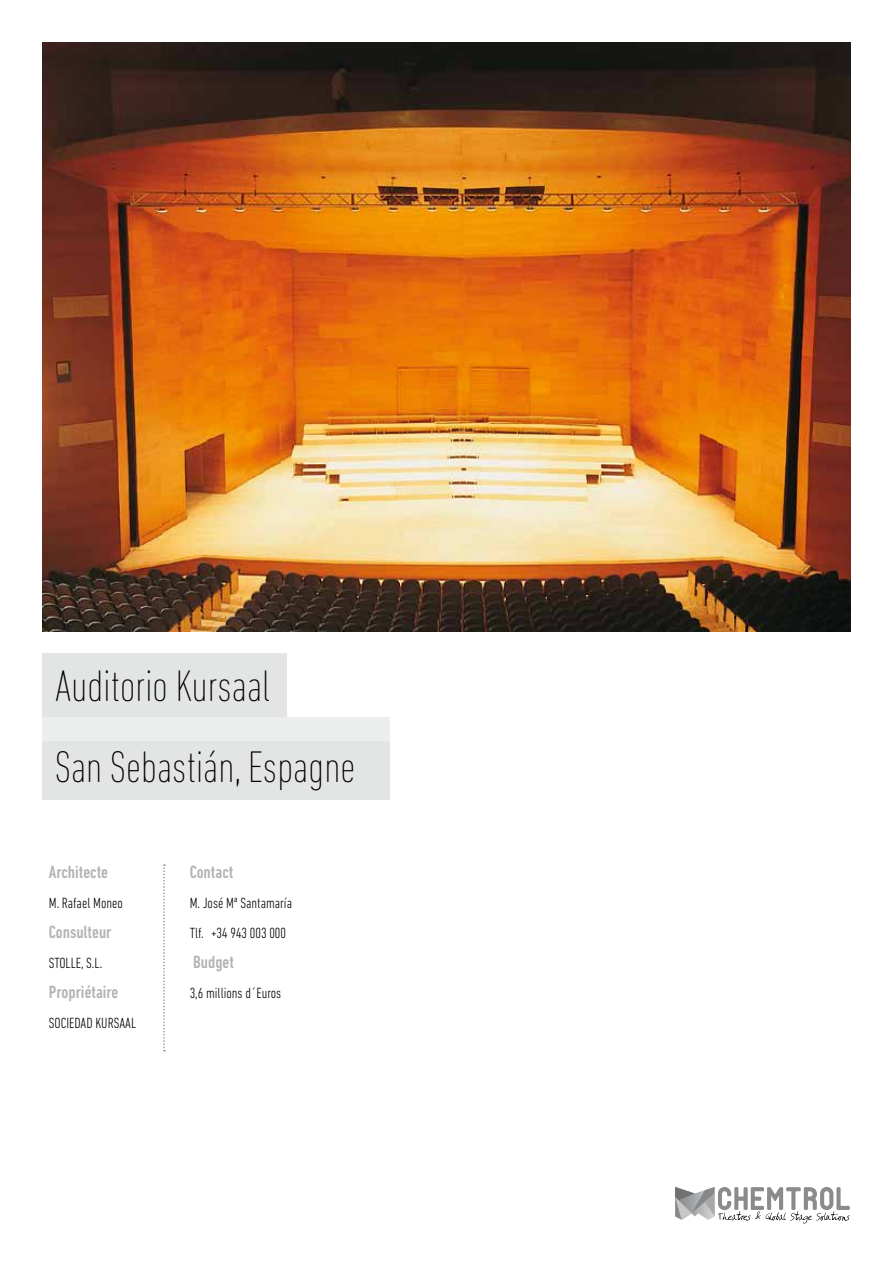
<style>
.page{position:relative;width:893px;height:1263px;background:#fff}
.page>*{position:absolute;margin:0;border:0;box-sizing:border-box;transform-origin:0 0}
.t1{font:200 condensed 45px/81.4px "DIN Next LT Pro";letter-spacing:-.01em;color:#000}
.t2{font:500 condensed 18px "DIN Next LT Pro";color:#b1b3b4}
.t3{font:300 condensed 15px/30px "DIN Next LT Pro";color:#000}
</style>
<div class="page">
<img style="left:43px;top:43px;width:807px;height:588px">
<div style="left:43px;top:653px;width:244px;height:64px;background:#e3e4e4"></div>
<div style="left:43px;top:717px;width:347px;height:24px;background:#eceded"></div>
<div style="left:43px;top:741px;width:347px;height:58px;background:#e3e4e4"></div>
<svg style="left:163px;top:864px;width:2px;height:187px"></svg>
<svg style="left:675px;top:1187px;width:175px;height:36px"></svg>
<h1 class="t1" style="left:55px;top:644px;width:302px">Auditorio Kursaal<br>San Sebastián, Espagne</h1>
<p class="t2" style="left:49px;top:861px;width:61px">Architecte</p>
<p class="t3" style="left:49px;top:888px;width:76px">M. Rafael Moneo</p>
<p class="t2" style="left:49px;top:921px;width:64px">Consulteur</p>
<p class="t3" style="left:49px;top:948px;width:55px">STOLLE, S.L.</p>
<p class="t2" style="left:49px;top:981px;width:71px">Propriétaire</p>
<p class="t3" style="left:49px;top:1008px;width:89px">SOCIEDAD KURSAAL</p>
<p class="t2" style="left:190px;top:861px;width:45px">Contact</p>
<p class="t3" style="left:190px;top:888px;width:104px">M. José Mª Santamaría<br>Tlf. +34 943 003 000</p>
<p class="t2" style="left:193px;top:951px;width:42px">Budget</p>
<p class="t3" style="left:190px;top:978px;width:93px">3,6 millions d´Euros</p>
</div>
